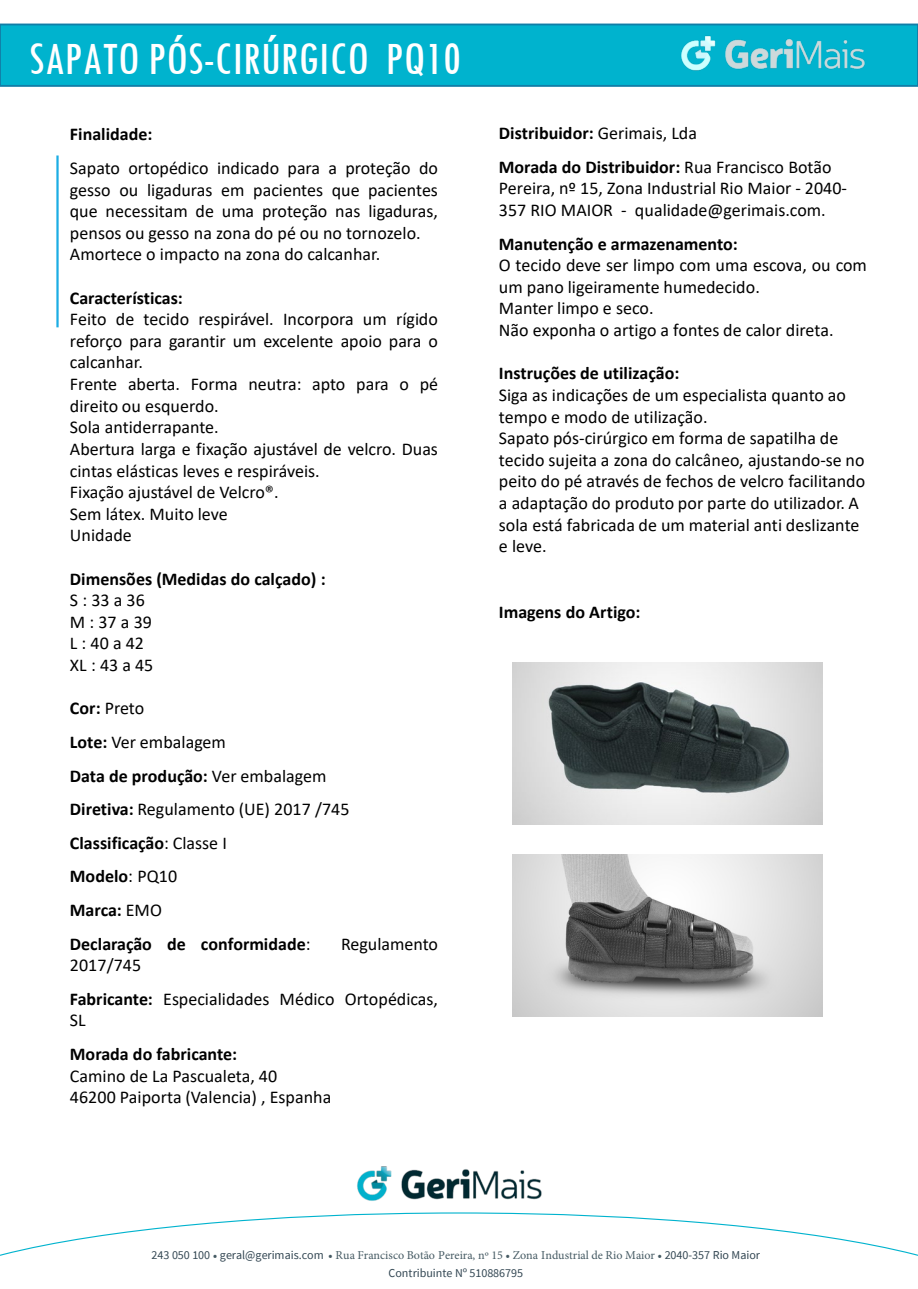
<style>
.page{position:relative;width:918px;height:1289px;background:#fff}
.page>*{position:absolute;margin:0;border:0;box-sizing:border-box;transform-origin:0 0}
.t1{font:condensed 48px "Tw Cen";color:#fff}
.t2{font:18px/21.6px "Calibri";color:#000}
.t3{font:700 18px "Calibri";color:#000}
.t4{font:12px/17.2px "Source Sans Pro";letter-spacing:-.005em;color:#334753;text-align:center}
.s1{font-weight:700}
.s2{font-weight:400}
.s3{font-family:"Minion Pro";color:#455a63}
</style>
<div class="page">
<hr style="left:56px;top:155px;width:3px;height:172px;background:#1cade4">
<div style="left:0;top:24px;width:918px;height:63px;background:#00b3ce"></div>
<img style="left:357px;top:1166px;width:185px;height:35px">
<svg style="left:0;top:1212px;width:918px;height:44px"></svg>
<img style="left:675px;top:23px;width:202px;height:64px">
<img style="left:512px;top:662px;width:310px;height:162px">
<img style="left:512px;top:854px;width:310px;height:162px">
<h2 class="t1" style="left:29px;top:30px;width:433px">SAPATO PÓS-CIRÚRGICO PQ10</h2>
<p class="t3" style="left:70px;top:122px;width:84px">Finalidade:</p>
<p class="t2" style="left:70px;top:157px;width:370px;text-align:justify">Sapato ortopédico indicado para a proteção do gesso ou ligaduras em pacientes que pacientes que necessitam de uma proteção nas ligaduras, pensos ou gesso na zona do pé ou no tornozelo.</p>
<p class="t2" style="left:70px;top:243px;width:312px">Amortece o impacto na zona do calcanhar.</p>
<p class="t3" style="left:70px;top:285px;width:114px">Características:</p>
<p class="t2" style="left:70px;top:308px;width:369px;text-align:justify">Feito de tecido respirável. Incorpora um rígido reforço para garantir um excelente apoio para o calcanhar.</p>
<p class="t2" style="left:70px;top:373px;width:370px">Frente aberta. Forma neutra: apto para o pé direito ou esquerdo.</p>
<p class="t2" style="left:70px;top:416px;width:150px">Sola antiderrapante.</p>
<p class="t2" style="left:70px;top:437px;width:369px">Abertura larga e fixação ajustável de velcro. Duas cintas elásticas leves e respiráveis.</p>
<p class="t2" style="left:70px;top:481px;width:210px">Fixação ajustável de Velcro®.</p>
<p class="t2" style="left:70px;top:502px;width:159px">Sem látex. Muito leve</p>
<p class="t2" style="left:70px;top:524px;width:63px">Unidade</p>
<p class="t3" style="left:70px;top:566px;width:257px">Dimensões (Medidas do calçado) :</p>
<p class="t2" style="left:70px;top:589px;width:77px">S:33a36</p>
<p class="t2" style="left:70px;top:610px;width:84px">M:37a39</p>
<p class="t2" style="left:70px;top:632px;width:76px">L:40a42</p>
<p class="t2" style="left:70px;top:653px;width:85px">XL:43a45</p>
<p class="t2" style="left:70px;top:697px;width:76px"><span class="s1">Cor:</span> Preto</p>
<p class="t2" style="left:70px;top:730px;width:158px"><span class="s1">Lote:</span> Ver embalagem</p>
<p class="t3" style="left:70px;top:763px;width:258px">Data de produção: <span class="s2">Ver embalagem</span></p>
<p class="t2" style="left:70px;top:797px;width:281px"><span class="s1">Diretiva:</span> Regulamento (UE) 2017 /745</p>
<p class="t3" style="left:70px;top:830px;width:159px">Classificação<span class="s2">: Classe I</span></p>
<p class="t3" style="left:70px;top:863px;width:109px">Modelo<span class="s2">: PQ10</span></p>
<p class="t3" style="left:70px;top:897px;width:94px">Marca: <span class="s2">EMO</span></p>
<p class="t3" style="left:70px;top:930px;width:242px">Declaração de conformidade<span class="s2">:</span></p>
<p class="t2" style="left:341px;top:932px;width:98px">Regulamento</p>
<p class="t2" style="left:70px;top:954px;width:73px">2017/745</p>
<p class="t2" style="left:70px;top:987px;width:370px"><span class="s1">Fabricante:</span> Especialidades Médico Ortopédicas,<br>SL</p>
<p class="t3" style="left:70px;top:1041px;width:169px">Morada do fabricante:</p>
<p class="t2" style="left:70px;top:1064px;width:209px">Camino de La Pascualeta, 40</p>
<p class="t2" style="left:70px;top:1085px;width:263px">46200 Paiporta (Valencia) , Espanha</p>
<p class="t3" style="left:499px;top:121px;width:200px">Distribuidor: <span class="s2">Gerimais, Lda</span></p>
<p class="t2" style="left:499px;top:155px;width:350px"><span class="s1">Morada do Distribuidor:</span> Rua Francisco Botão<br>Pereira, nº 15, Zona Industrial Rio Maior - 2040-<br>357 RIO MAIOR - qualidade@gerimais.com.</p>
<p class="t3" style="left:499px;top:231px;width:240px">Manutenção e armazenamento:</p>
<p class="t2" style="left:499px;top:254px;width:370px">O tecido deve ser limpo com uma escova, ou com um pano ligeiramente humedecido.</p>
<p class="t2" style="left:499px;top:297px;width:156px">Manter limpo e seco.</p>
<p class="t2" style="left:499px;top:319px;width:336px">Não exponha o artigo a fontes de calor direta.</p>
<p class="t3" style="left:499px;top:360px;width:182px">Instruções de utilização:</p>
<p class="t2" style="left:499px;top:384px;width:348px">Siga as indicações de um especialista quanto ao tempo e modo de utilização.</p>
<p class="t2" style="left:499px;top:427px;width:368px">Sapato pós-cirúrgico em forma de sapatilha de tecido sujeita a zona do calcâneo, ajustando-se no peito do pé através de fechos de velcro facilitando a adaptação do produto por parte do utilizador. A sola está fabricada de um material anti deslizante e leve.</p>
<p class="t3" style="left:499px;top:599px;width:143px">Imagens do Artigo:</p>
<p class="t4" style="left:152px;top:1246px;width:610px">243 050 100 <span class="s3">•</span> geral@gerimais.com <span class="s3">• Rua Francisco Botão Pereira, nº 15 • Zona Industrial de Rio Maior •</span> 2040-357 Rio Maior<br>Contribuinte Nº 510886795</p>
</div>
